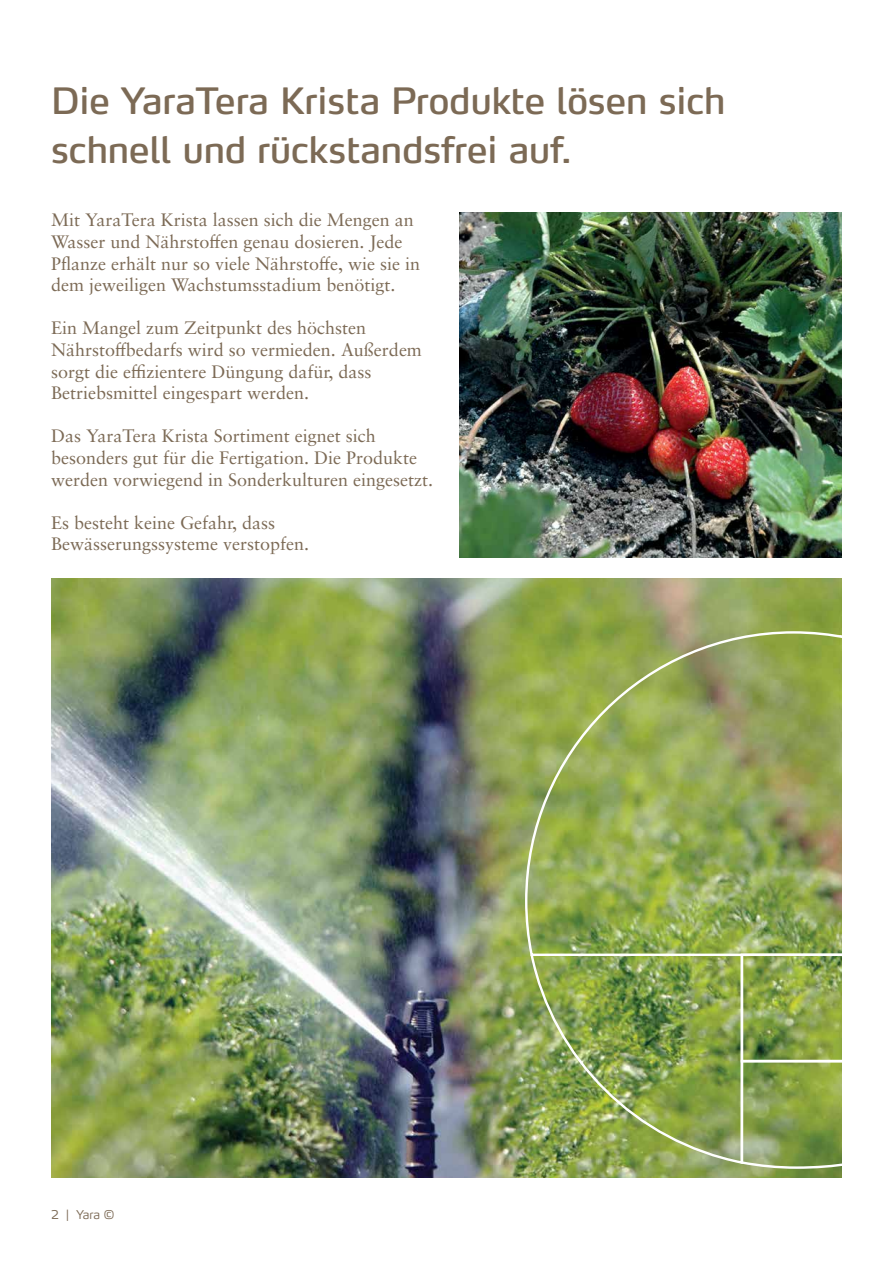
<style>
.page{position:relative;width:893px;height:1263px;background:#fff}
.page>*{position:absolute;margin:0;border:0;box-sizing:border-box;transform-origin:0 0}
.t1{font:36px/49.5px "Yara Max LF";color:#7c6a55}
.t2{font:18px/21.6px "Sabon LT Pro";color:#7c6a55}
.t3{font:300 12px "Yara Max LF";color:#7c6a55}
</style>
<div class="page">
<img style="left:51px;top:578px;width:791px;height:600px">
<img style="left:459px;top:213px;width:383px;height:344px">
<svg style="left:524px;top:630px;width:318px;height:327px;background:#94a657"></svg>
<svg style="left:739px;top:952px;width:103px;height:218px;background:#8ba351"></svg>
<img style="left:529px;top:951px;width:215px;height:214px">
<svg style="left:831px;top:634px;width:11px;height:9px"></svg>
<h1 class="t1" style="left:51px;top:75px;width:676px">Die YaraTera Krista Produkte lösen sich schnell und rückstandsfrei auf.</h1>
<p class="t2" style="left:51px;top:209px;width:370px">Mit YaraTera Krista lassen sich die Mengen an Wasser und Nährstoffen genau dosieren. Jede Pflanze erhält nur so viele Nährstoffe, wie sie in dem jeweiligen Wachstumsstadium benötigt.</p>
<p class="t2" style="left:51px;top:317px;width:372px">Ein Mangel zum Zeitpunkt des höchsten Nährstoffbedarfs wird so vermieden. Außerdem sorgt die effizientere Düngung dafür, dass Betriebsmittel eingespart werden.</p>
<p class="t2" style="left:51px;top:425px;width:384px">Das YaraTera Krista Sortiment eignet sich besonders gut für die Fertigation. Die Produkte werden vorwiegend in Sonderkulturen eingesetzt.</p>
<p class="t2" style="left:51px;top:511px;width:259px">Es besteht keine Gefahr, dass<br>Bewässerungssysteme verstopfen.</p>
<p class="t3" style="left:51px;top:1207px;width:65px">2 | Yara ©</p>
</div>
